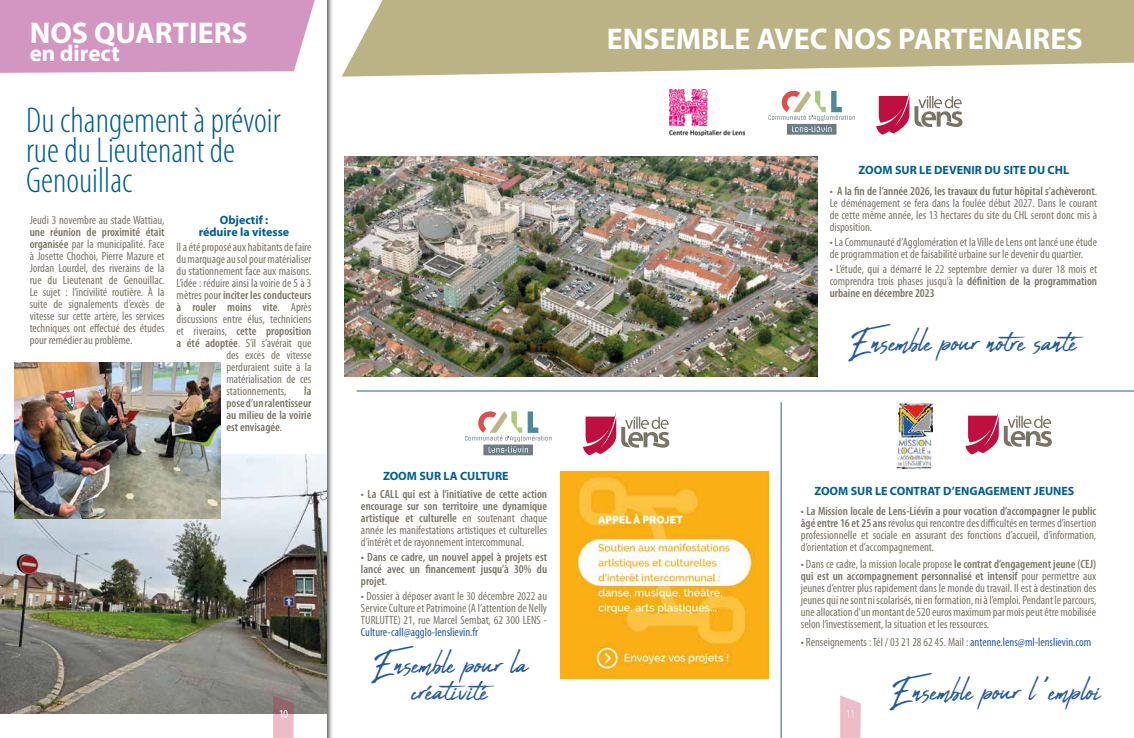
<style>
.page{position:relative;width:1134px;height:738px;background:#fff}
.page>*{position:absolute;margin:0;border:0;box-sizing:border-box;transform-origin:0 0}
.t1{font:43px "Abuget";color:#275b9b}
.t2{font:300 condensed 36px/30px "Myriad Pro";color:#015e90}
.t3{font:700 30px "Myriad Pro";color:#fff}
.t4{font:700 23px "Myriad Pro";color:#fff}
.t5{font:condensed 12px/12px "Myriad Pro";color:#7b7467;text-align:justify}
.t6{font:600 condensed 12px/12px "Myriad Pro";color:#7b7467;text-align:justify}
.t7{font:700 12px/12px "Myriad Pro";color:#015e90;text-align:center}
.t8{font:condensed 12px "Myriad Pro";color:#275b9b}
.t9{font:300 condensed 12px "Myriad Pro";color:#fff}
.s1{font-weight:600}
.s2{font-weight:400}
.s3{color:#275b9b}
</style>
<div class="page">
<svg style="left:840px;top:695px;width:21px;height:42px"></svg>
<div style="left:0;top:0;width:334px;height:737px;background:#000;opacity:.75"></div>
<div style="left:0;top:0;width:326px;height:737px;background:#fff"></div>
<img style="left:0;top:454px;width:326px;height:258px">
<img style="left:14px;top:362px;width:207px;height:155px">
<div style="left:0;top:0;width:315px;height:73px;background:#d396c3"></div>
<img style="left:344px;top:156px;width:473px;height:220px">
<svg style="left:342px;top:0;width:792px;height:77px;background:#c3bb94"></svg>
<svg style="left:465px;top:411px;width:86px;height:44px"></svg>
<svg style="left:768px;top:90px;width:87px;height:44px"></svg>
<img style="left:669px;top:90px;width:75px;height:45px">
<svg style="left:583px;top:411px;width:87px;height:44px"></svg>
<svg style="left:876px;top:91px;width:87px;height:43px"></svg>
<hr style="left:357px;top:390px;width:777px;height:1px;background:#275b9b">
<hr style="left:781px;top:402px;width:1px;height:335px;background:#275b9b">
<img style="left:561px;top:471px;width:207px;height:207px">
<svg style="left:965px;top:410px;width:87px;height:44px"></svg>
<img style="left:896px;top:402px;width:36px;height:66px">
<svg style="left:273px;top:694px;width:21px;height:43px"></svg>
<h3 class="t3" style="left:30px;top:13px;width:220px">NOS QUARTIERS</h3>
<h3 class="t4" style="left:30px;top:38px;width:92px">en direct</h3>
<h2 class="t2" style="left:26px;top:105px;width:256px">Du changement à prévoir rue du Lieutenant de<br>Genouillac</h2>
<p class="t5" style="left:30px;top:213px;width:136px">Jeudi 3 novembre au stade Wattiau,</p>
<p class="t5" style="left:30px;top:225px;width:136px"><span class="s1">une réunion de proximité était organisée</span> par la municipalité. Face à Josette Chochoi, Pierre Mazure et Jordan Lourdel, des riverains de la rue du Lieutenant de Genouillac.<br>Le sujet : l’incivilité routière. À la suite de signalements d’excès de vitesse sur cette artère, les services techniques ont effectué des études pour remédier au problème.</p>
<p class="t7" style="left:199px;top:213px;width:92px">Objectif : réduire la vitesse</p>
<p class="t5" style="left:177px;top:240px;width:136px">Il a été proposé aux habitants de faire</p>
<p class="t5" style="left:177px;top:252px;width:136px">du marquage au sol pour matérialiser</p>
<p class="t5" style="left:177px;top:264px;width:136px">du stationnement face aux maisons.</p>
<p class="t5" style="left:177px;top:276px;width:136px">L’idée : réduire ainsi la voirie de 5 à 3</p>
<p class="t6" style="left:177px;top:288px;width:136px"><span class="s2">mètres pour</span> inciter les conducteurs</p>
<p class="t6" style="left:177px;top:300px;width:136px">à rouler moins vite<span class="s2">. Après</span></p>
<p class="t5" style="left:177px;top:312px;width:136px">discussions entre élus, techniciens</p>
<p class="t6" style="left:177px;top:324px;width:136px"><span class="s2">et riverains,</span> cette proposition</p>
<p class="t5" style="left:177px;top:336px;width:136px"><span class="s1">a été adoptée</span>. S’il s’avérait que</p>
<p class="t5" style="left:226px;top:348px;width:87px">des excès de vitesse</p>
<p class="t5" style="left:226px;top:360px;width:87px">perduraient suite à la</p>
<p class="t5" style="left:226px;top:372px;width:87px">matérialisation de ces</p>
<p class="t5" style="left:226px;top:384px;width:62px">stationnements,</p>
<p class="t6" style="left:226px;top:384px;width:87px;text-indent:78px">la pose d’un ralentisseur au milieu de la voirie est envisagée<span class="s2">.</span></p>
<p class="t9" style="left:279px;top:707px;width:10px">10</p>
<p class="t7" style="left:383px;top:469px;width:127px">ZOOM SUR LA CULTURE</p>
<p class="t5" style="left:361px;top:487px;width:188px">• <span class="s1">La CALL qui est à l’initiative de cette action encourage sur son territoire une dynamique artistique et culturelle</span> en soutenant chaque année les manifestations artistiques et culturelles d’intérêt et de rayonnement intercommunal.</p>
<p class="t6" style="left:361px;top:550px;width:188px">• Dans ce cadre, un nouvel appel à projets est lancé avec un financement jusqu’à 30% du projet<span class="s2">.</span></p>
<p class="t5" style="left:361px;top:589px;width:188px">• Dossier à déposer avant le 30 décembre 2022 au Service Culture et Patrimoine (A l’attention de Nelly TURLUTTE) 21, rue Marcel Sembat, 62 300 LENS -</p>
<p class="t8" style="left:361px;top:624px;width:119px">Culture-call@agglo-lenslievin.fr</p>
<h1 class="t1" style="left:372px;top:639px;width:158px">Ensemble pour la</h1>
<h1 class="t1" style="left:413px;top:666px;width:77px">créativité</h1>
<h3 class="t3" style="left:607px;top:19px;width:477px">ENSEMBLE AVEC NOS PARTENAIRES</h3>
<p class="t7" style="left:859px;top:164px;width:212px">ZOOM SUR LE DEVENIR DU SITE DU CHL</p>
<p class="t5" style="left:830px;top:185px;width:269px">• <span class="s1">A la fin de l’année 2026, les travaux du futur hôpital s’achèveront</span>.<br>Le déménagement se fera dans la foulée début 2027. Dans le courant de cette même année, les 13 hectares du site du CHL seront donc mis à disposition.</p>
<p class="t5" style="left:830px;top:235px;width:269px">• La Communauté d’Agglomération et la Ville de Lens ont lancé une étude de programmation et de faisabilité urbaine sur le devenir du quartier.</p>
<p class="t5" style="left:830px;top:262px;width:269px">• L’étude, qui a démarré le 22 septembre dernier va durer 18 mois et comprendra trois phases jusqu’à la <span class="s1">définition de la programmation urbaine en décembre 2023</span></p>
<h1 class="t1" style="left:849px;top:317px;width:229px">Ensemble pour notre santé</h1>
<p class="t7" style="left:814px;top:484px;width:262px">ZOOM SUR LE CONTRAT D’ENGAGEMENT JEUNES</p>
<p class="t5" style="left:801px;top:504px;width:297px">• <span class="s1">La Mission locale de Lens-Liévin a pour vocation d’accompagner le public âgé entre 16 et 25 ans</span> révolus qui rencontre des difficultés en termes d’insertion professionnelle et sociale en assurant des fonctions d’accueil, d’information, d’orientation et d’accompagnement.</p>
<p class="t5" style="left:801px;top:557px;width:297px">• Dans ce cadre, la mission locale propose <span class="s1">le contrat d’engagement jeune (CEJ) qui est un accompagnement personnalisé et intensif</span> pour permettre aux jeunes d’entrer plus rapidement dans le monde du travail. Il est à destination des jeunes qui ne sont ni scolarisés, ni en formation, ni à l’emploi. Pendant le parcours, une allocation d’un montant de 520 euros maximum par mois peut être mobilisée selon l’investissement, la situation et les ressources.</p>
<p class="t5" style="left:801px;top:635px;width:292px">• Renseignements : Tél / 03 21 28 62 45. Mail : <span class="s3">antenne.lens@ml-lenslievin.com</span></p>
<p class="t9" style="left:846px;top:707px;width:10px">11</p>
<h1 class="t1" style="left:890px;top:666px;width:212px">Ensemble pour l ’emploi</h1>
</div>
